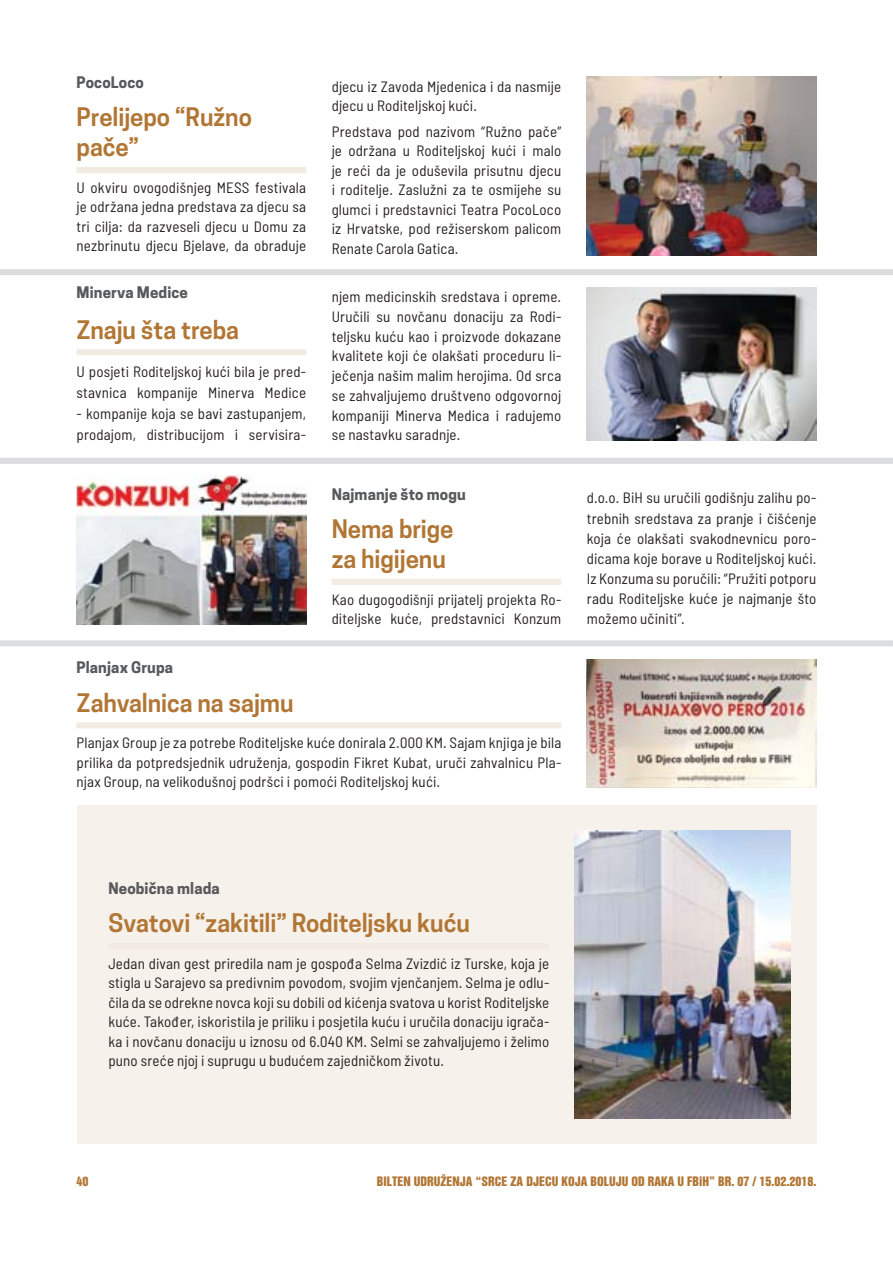
<style>
.page{position:relative;width:893px;height:1263px;background:#fff}
.page>*{position:absolute;margin:0;border:0;box-sizing:border-box;transform-origin:0 0}
.t1{font:600 24px/30px "Cooper Hewitt";letter-spacing:-.005em;color:#b17634}
.t2{font:semi-condensed 15px/19.5px "Barlow";letter-spacing:.01em;color:#231f20;text-align:justify}
.t3{font:700 15px "Cooper Hewitt";letter-spacing:.01em;color:#58595b}
.t4{font:12px "H Sans Inserat";color:#b17634}
</style>
<div class="page">
<div style="left:0;top:458px;width:893px;height:6px;background:#dcddde"></div>
<div style="left:0;top:640px;width:893px;height:6px;background:#dcddde"></div>
<div style="left:77px;top:805px;width:739px;height:339px;background:#f7f1eb"></div>
<div style="left:77px;top:167px;width:229px;height:6px;background:#f3eae1"></div>
<div style="left:332px;top:579px;width:229px;height:6px;background:#f3eae1"></div>
<img style="left:575px;top:830px;width:216px;height:288px">
<img style="left:587px;top:287px;width:229px;height:153px">
<img style="left:77px;top:475px;width:229px;height:149px">
<img style="left:587px;top:77px;width:229px;height:178px">
<div style="left:108px;top:943px;width:441px;height:6px;background:#f3eae1"></div>
<div style="left:77px;top:349px;width:229px;height:6px;background:#f3eae1"></div>
<div style="left:77px;top:722px;width:484px;height:6px;background:#f3eae1"></div>
<img style="left:587px;top:660px;width:229px;height:127px">
<div style="left:0;top:269px;width:893px;height:6px;background:#dcddde"></div>
<p class="t3" style="left:77px;top:73px;width:69px">PocoLoco</p>
<h1 class="t1" style="left:77px;top:102px;width:177px">Prelijepo “Ružno pače”</h1>
<p class="t2" style="left:77px;top:177px;width:231px">U okviru ovogodišnjeg MESS festivala je održana jedna predstava za djecu sa tri cilja: da razveseli djecu u Domu za nezbrinutu djecu Bjelave, da obraduje</p>
<p class="t3" style="left:77px;top:284px;width:113px">Minerva Medice</p>
<h1 class="t1" style="left:77px;top:315px;width:164px">Znaju šta treba</h1>
<p class="t2" style="left:77px;top:360px;width:231px;line-height:21.1px">U posjeti Roditeljskoj kući bila je pred&shy;stavnica kompanije Minerva Medice</p>
<p class="t2" style="left:77px;top:403px;width:231px;line-height:21.1px">- kompanije koja se bavi zastupanjem, prodajom, distribucijom i servisira-</p>
<p class="t2" style="left:332px;top:76px;width:231px">djecu iz Zavoda Mjedenica i da nasmije djecu u Roditeljskoj kući.</p>
<p class="t2" style="left:332px;top:121px;width:231px">Predstava pod nazivom “Ružno pače” je održana u Roditeljskoj kući i malo je reći da je oduševila prisutnu djecu i roditelje. Zaslužni za te osmijehe su glumci i predstavnici Teatra PocoLoco iz Hrvatske, pod režiserskom palicom Renate Carola Gatica.</p>
<p class="t2" style="left:332px;top:286px;width:231px">njem medicinskih sredstava i opreme.<br>Uručili su novčanu donaciju za Rodi&shy;teljsku kuću kao i proizvode dokazane kvalitete koji će olakšati proceduru li&shy;ječenja našim malim herojima. Od srca se zahvaljujemo društveno odgovornoj kompaniji Minerva Medica i radujemo se nastavku saradnje.</p>
<p class="t3" style="left:332px;top:485px;width:136px">Najmanje što mogu</p>
<h1 class="t1" style="left:332px;top:514px;width:123px">Nema brige za higijenu</h1>
<p class="t2" style="left:332px;top:589px;width:231px">Kao dugogodišnji prijatelj projekta Ro&shy;diteljske kuće, predstavnici Konzum</p>
<p class="t3" style="left:77px;top:659px;width:98px">Planjax Grupa</p>
<h1 class="t1" style="left:77px;top:688px;width:219px">Zahvalnica na sajmu</h1>
<p class="t2" style="left:77px;top:733px;width:486px">Planjax Group je za potrebe Roditeljske kuće donirala 2.000 KM. Sajam knjiga je bila prilika da potpredsjednik udruženja, gospodin Fikret Kubat, uruči zahvalnicu Pla&shy;njax Group, na velikodušnoj podršci i pomoći Roditeljskoj kući.</p>
<p class="t2" style="left:587px;top:487px;width:231px;line-height:20.2px">d.o.o. BiH su uručili godišnju zalihu po&shy;trebnih sredstava za pranje i čišćenje koja će olakšati svakodnevnicu poro&shy;dicama koje borave u Roditeljskoj kući.<br>Iz Konzuma su poručili: “Pružiti potporu radu Roditeljske kuće je najmanje što možemo učiniti”.</p>
<p class="t3" style="left:108px;top:879px;width:113px">Neobična mlada</p>
<h1 class="t1" style="left:108px;top:908px;width:363px">Svatovi “zakitili” Roditeljsku kuću</h1>
<p class="t2" style="left:108px;top:953px;width:442px">Jedan divan gest priredila nam je gospođa Selma Zvizdić iz Turske, koja je stigla u Sarajevo sa predivnim povodom, svojim vjenčanjem. Selma je odlu&shy;čila da se odrekne novca koji su dobili od kićenja svatova u korist Roditeljske kuće. Također, iskoristila je priliku i posjetila kuću i uručila donaciju igrača&shy;ka i novčanu donaciju u iznosu od 6.040 KM. Selmi se zahvaljujemo i želimo puno sreće njoj i suprugu u budućem zajedničkom životu.</p>
<p class="t4" style="left:77px;top:1174px;width:13px">40</p>
<p class="t4" style="left:377px;top:1174px;width:441px">BILTEN UDRU@ENJA “SRCE ZA DJECU KOJA BOLUJU OD RAKA U FBiH” BR. 07 / 15.02.2018.</p>
</div>
